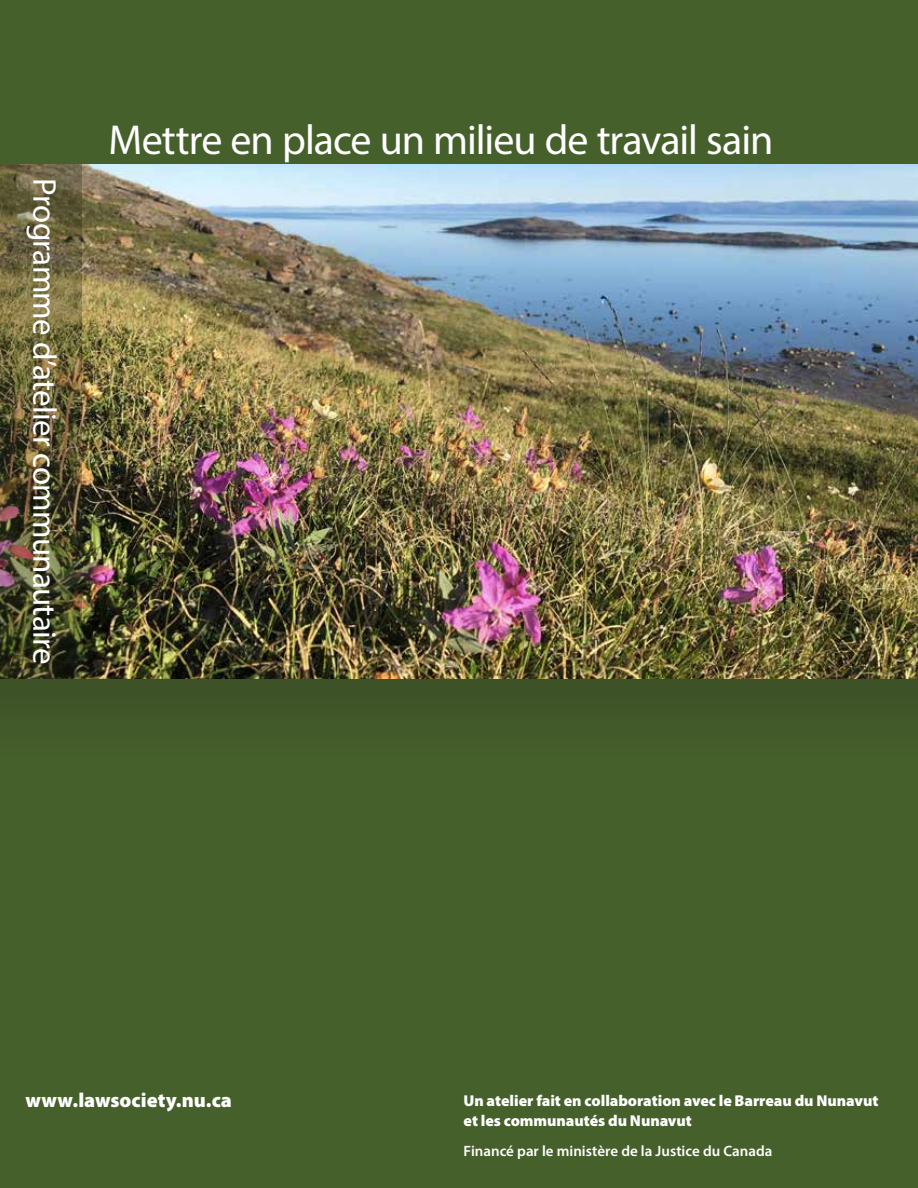
<style>
.page{position:relative;width:918px;height:1188px;background:#46602c}
.page>*{position:absolute;margin:0;border:0;box-sizing:border-box;transform-origin:0 0}
.t1{font:42px "Myriad Pro";letter-spacing:-.025em;color:#fff}
.t2{font:33px "Myriad Pro";letter-spacing:-.025em;color:#fff}
.t3{font:900 20.25px "Myriad Pro";color:#fff}
.t4{font:900 15.75px/19.5px "Myriad Pro";letter-spacing:-.005em;color:#fff}
.t5{font:600 15px "Myriad Pro";color:#fff}
</style>
<div class="page">
<img style="left:82px;top:164px;width:836px;height:514px">
<img style="left:0;top:164px;width:82px;height:514px">
<h2 class="t2" style="left:65px;top:178px;width:487px;rotate:90deg">Programme d’atelier communautaire</h2>
<h1 class="t1" style="left:109px;top:114px;width:666px">Mettre en place un milieu de travail sain</h1>
<p class="t3" style="left:25px;top:1086px;width:208px">www.lawsociety.nu.ca</p>
<p class="t4" style="left:464px;top:1091px;width:416px">Un atelier fait en collaboration avec le Barreau du Nunavut et les communautés du Nunavut</p>
<p class="t5" style="left:464px;top:1141px;width:310px">Financé par le ministère de la Justice du Canada</p>
</div>
